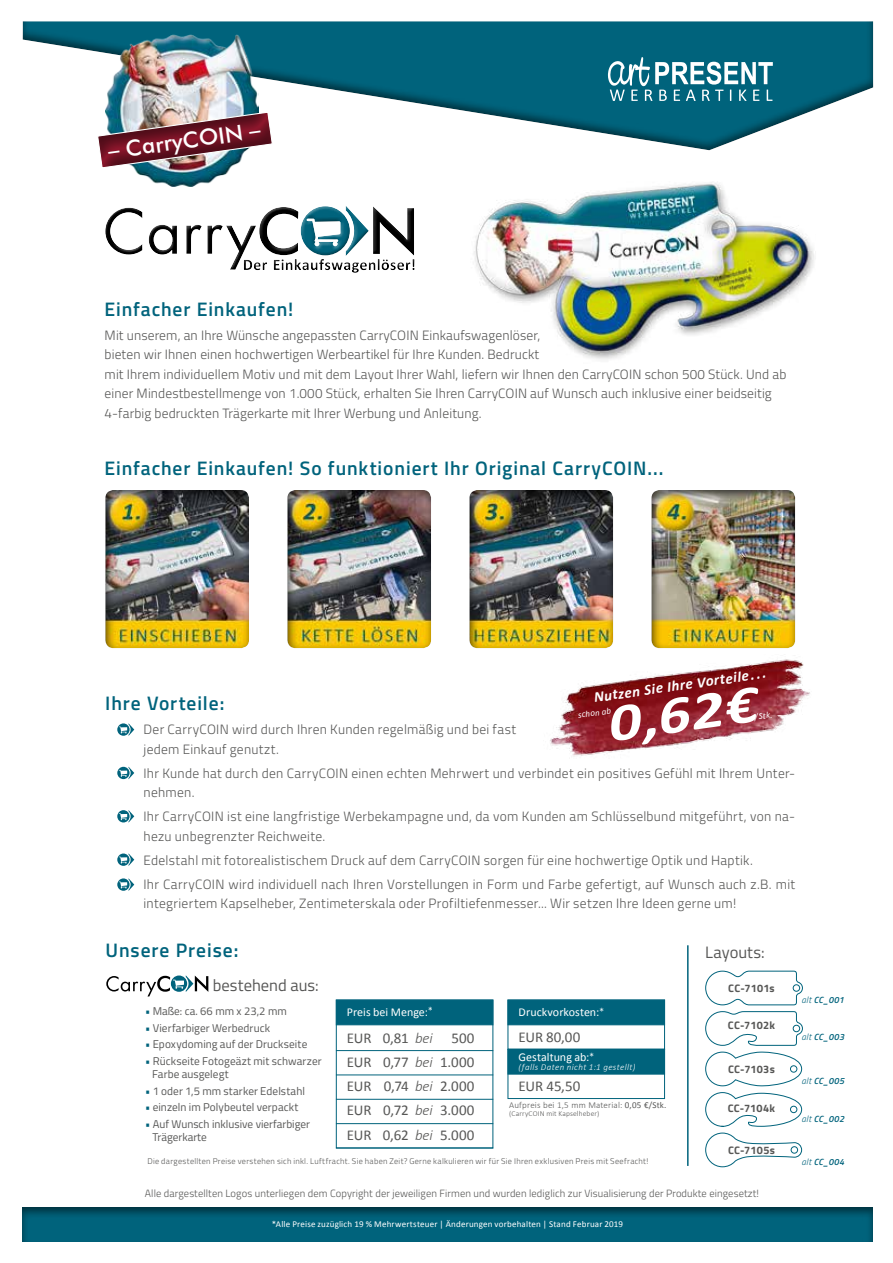
<style>
.page{position:relative;width:893px;height:1263px;background:#fff}
.page>*{position:absolute;margin:0;border:0;box-sizing:border-box;transform-origin:0 0}
.t1{font:italic 700 53.1px "Calibri";color:#fff;scale:1.22 1}
.t2{font:500 22.5px "Futura BT";color:#fff}
.t3{font:600 19.5px "Titillium Web";letter-spacing:.045em;color:#00637c}
.t4{font:16.5px "Titillium Web";color:#575756}
.t5{font:15px/24px "Calibri";letter-spacing:-.01em;color:#575756;text-align:justify}
.t6{font:italic 700 15px "Calibri";color:#fff}
.t7{font:300 13.5px/19.5px "Titillium Web";letter-spacing:.015em;color:#575756}
.t8{font:12px "Calibri";color:#fff}
.t9{font:11.25px/13.5px "Titillium Web";letter-spacing:.005em;color:#575756}
.t10{font:700 10.95px "Titillium Web";letter-spacing:.025em;color:#575756}
.t11{font:300 10.5px "Titillium Web";letter-spacing:.01em;color:#575756}
.t12{font:9px "Calibri";letter-spacing:.02em;color:#fff}
.t13{font:italic 600 9px "Titillium Web";letter-spacing:.025em;color:#00637c}
.t14{font:300 9px "Calibri";letter-spacing:.015em;color:#575756}
.t15{font:italic 300 9px "Calibri";letter-spacing:.045em;color:#fff}
.t16{font:italic 9px "Calibri";color:#fff}
.t17{font:300 8.25px "Titillium Web";letter-spacing:.035em;color:#575756}
.t18{font:300 7.5px "Calibri";letter-spacing:.02em;color:#575756}
.s1{color:#00637c}
.s2{font-weight:300;font-size:10.5px}
.s3{font-weight:300;font-style:italic}
.s4{font-weight:400}
.s5{font-weight:300}
</style>
<div class="page">
<div style="left:23px;top:20px;width:852px;height:132px;background:#000;opacity:.5"></div>
<svg style="left:608px;top:57px;width:165px;height:44px"></svg>
<img style="left:106px;top:32px;width:153px;height:155px">
<svg style="left:117px;top:723px;width:17px;height:13px"></svg>
<svg style="left:117px;top:767px;width:17px;height:12px"></svg>
<svg style="left:117px;top:810px;width:17px;height:13px"></svg>
<svg style="left:117px;top:853px;width:17px;height:13px"></svg>
<svg style="left:117px;top:878px;width:17px;height:13px"></svg>
<div style="left:336px;top:1000px;width:157px;height:148px;border:1px solid #00637c"></div>
<div style="left:336px;top:1000px;width:157px;height:25px;background:#00637c;border:1px solid #00637c"></div>
<div style="left:508px;top:1049px;width:157px;height:25px;background:#00637c"></div>
<hr style="left:336px;top:1050px;width:157px;height:1px;background:#00637c">
<hr style="left:336px;top:1074px;width:157px;height:1px;background:#00637c">
<div style="left:508px;top:1049px;width:157px;height:50px;border:1px solid #00637c"></div>
<div style="left:105px;top:207px;width:311px;height:68px;background:#000;opacity:.75"></div>
<svg style="left:106px;top:975px;width:102px;height:21px"></svg>
<div style="left:508px;top:1000px;width:157px;height:25px;background:#00637c;border:1px solid #00637c"></div>
<div style="left:508px;top:1000px;width:157px;height:49px;border:1px solid #00637c"></div>
<hr style="left:336px;top:1099px;width:157px;height:1px;background:#00637c">
<hr style="left:336px;top:1123px;width:157px;height:1px;background:#00637c">
<hr style="left:336px;top:1147px;width:157px;height:1px;background:#00637c">
<hr style="left:687px;top:945px;width:2px;height:221px;background:#00637c">
<div style="left:20px;top:1206px;width:854px;height:36px;background:#000;opacity:.5"></div>
<img style="left:94px;top:109px;width:179px;height:60px">
<img style="left:474px;top:182px;width:340px;height:178px">
<svg style="left:705px;top:970px;width:98px;height:116px"></svg>
<svg style="left:705px;top:1092px;width:97px;height:75px"></svg>
<div style="left:105px;top:490px;width:144px;height:159px;background:#000;opacity:.75"></div>
<div style="left:287px;top:490px;width:144px;height:159px;background:#000;opacity:.75"></div>
<div style="left:469px;top:490px;width:144px;height:159px;background:#000;opacity:.75"></div>
<div style="left:651px;top:490px;width:144px;height:159px;background:#000;opacity:.75"></div>
<img style="left:550px;top:659px;width:260px;height:98px">
<h2 class="t2" style="left:106px;top:138px;width:155px;rotate:-8deg">– CarryCOIN –</h2>
<h3 class="t3" style="left:105px;top:294px;width:190px">Einfacher Einkaufen!</h3>
<p class="t7" style="left:105px;top:325px;width:683px">Mit unserem, an Ihre Wünsche angepassten CarryCOIN Einkaufswagenlöser,<br>bieten wir Ihnen einen hochwertigen Werbeartikel für Ihre Kunden. Bedruckt<br>mit Ihrem individuellem Motiv und mit dem Layout Ihrer Wahl, liefern wir Ihnen den CarryCOIN schon 500 Stück. Und ab einer Mindestbestellmenge von 1.000 Stück, erhalten Sie Ihren CarryCOIN auf Wunsch auch inklusive einer beidseitig 4-farbig bedruckten Trägerkarte mit Ihrer Werbung und Anleitung.</p>
<h3 class="t3" style="left:105px;top:453px;width:560px">Einfacher Einkaufen! So funktioniert Ihr Original CarryCOIN...</h3>
<p class="t6" style="left:593px;top:688px;width:175px;rotate:-8deg">Nutzen Sie Ihre Vorteile...</p>
<p class="t16" style="left:577px;top:709px;width:35px;rotate:-8deg">schon ab</p>
<h1 class="t1" style="left:604px;top:690px;width:125px;rotate:-8deg">0,62€</h1>
<h3 class="t3" style="left:105px;top:689px;width:121px">Ihre Vorteile:</h3>
<p class="t7" style="left:144px;top:719px;width:374px">Der CarryCOIN wird durch Ihren Kunden regelmäßig und bei fast jedem Einkauf genutzt.</p>
<p class="t7" style="left:144px;top:763px;width:653px">Ihr Kunde hat durch den CarryCOIN einen echten Mehrwert und verbindet ein positives Gefühl mit Ihrem Unter&shy;nehmen.</p>
<p class="t7" style="left:144px;top:806px;width:653px">Ihr CarryCOIN ist eine langfristige Werbekampagne und, da vom Kunden am Schlüsselbund mitgeführt, von na&shy;hezu unbegrenzter Reichweite.</p>
<p class="t7" style="left:144px;top:847px;width:653px;line-height:24px">Edelstahl mit fotorealistischem Druck auf dem CarryCOIN sorgen für eine hochwertige Optik und Haptik.<br>Ihr CarryCOIN wird individuell nach Ihren Vorstellungen in Form und Farbe gefertigt, auf Wunsch auch z.B. mit</p>
<p class="t7" style="left:144px;top:893px;width:594px">integriertem Kapselheber, Zentimeterskala oder Profiltiefenmesser... Wir setzen Ihre Ideen gerne um!</p>
<p class="t16" style="left:753px;top:711px;width:20px;rotate:-8deg">/Stk.</p>
<h3 class="t3" style="left:105px;top:936px;width:134px">Unsere Preise:</h3>
<p class="t4" style="left:213px;top:973px;width:108px">bestehend aus:</p>
<p class="t9" style="left:145px;top:1004px;width:143px"><span class="s1">•</span> Maße: ca. 66 mm x 23,2 mm</p>
<p class="t9" style="left:145px;top:1021px;width:127px"><span class="s1">•</span> Vierfarbiger Werbedruck</p>
<p class="t9" style="left:145px;top:1037px;width:164px"><span class="s1">•</span> Epoxydoming auf der Druckseite</p>
<p class="t9" style="left:152px;top:1054px;width:171px;text-indent:-7px"><span class="s1">•</span> Rückseite Fotogeäzt mit schwarzer<br>Farbe ausgelegt</p>
<p class="t9" style="left:145px;top:1084px;width:162px"><span class="s1">•</span> 1 oder 1,5 mm starker Edelstahl</p>
<p class="t9" style="left:145px;top:1100px;width:155px"><span class="s1">•</span> einzeln im Polybeutel verpackt</p>
<p class="t9" style="left:153px;top:1117px;width:159px;text-indent:-7px"><span class="s1">•</span> Auf Wunsch inklusive vierfarbiger<br>Trägerkarte</p>
<p class="t8" style="left:347px;top:1004px;width:87px">Preis bei Menge:<span class="s2">*</span></p>
<p class="t5" style="left:347px;top:1026px;width:87px">EUR 0,81 <span class="s3">bei</span></p>
<p class="t5" style="left:347px;top:1026px;width:129px;text-indent:105px">500<br>EUR 0,77 <span class="s3">bei</span> 1.000<br>EUR 0,74 <span class="s3">bei</span> 2.000<br>EUR 0,72 <span class="s3">bei</span> 3.000<br>EUR 0,62 <span class="s3">bei</span> 5.000</p>
<p class="t8" style="left:519px;top:1005px;width:87px">Druckvorkosten:<span class="s2">*</span></p>
<p class="t5" style="left:519px;top:1024px;width:63px">EUR 80,00</p>
<p class="t8" style="left:519px;top:1050px;width:77px">Gestaltung ab:<span class="s2">*</span></p>
<p class="t15" style="left:519px;top:1061px;width:118px">(falls Daten nicht 1:1 gestellt)</p>
<p class="t5" style="left:519px;top:1073px;width:63px">EUR 45,50</p>
<p class="t14" style="left:509px;top:1099px;width:159px">Aufpreis bei 1,5 mm Material: <span class="s4">0,05 €/Stk.</span></p>
<p class="t18" style="left:509px;top:1108px;width:92px">(CarryCOIN mit Kapselheber)</p>
<p class="t17" style="left:147px;top:1155px;width:503px">Die dargestellten Preise verstehen sich inkl. Luftfracht. Sie haben Zeit? Gerne kalkulieren wir für Sie Ihren exklusiven Preis mit Seefracht!</p>
<p class="t4" style="left:705px;top:940px;width:61px">Layouts:</p>
<p class="t10" style="left:728px;top:980px;width:48px">CC-7101s</p>
<p class="t10" style="left:728px;top:1017px;width:49px">CC-7102k</p>
<p class="t10" style="left:728px;top:1061px;width:48px">CC-7103s</p>
<p class="t10" style="left:728px;top:1099px;width:49px">CC-7104k</p>
<p class="t10" style="left:728px;top:1142px;width:48px">CC-7105s</p>
<p class="t11" style="left:145px;top:1186px;width:615px">Alle dargestellten Logos unterliegen dem Copyright der jeweiligen Firmen und wurden lediglich zur Visualisierung der Produkte eingesetzt!</p>
<p class="t12" style="left:272px;top:1218px;width:353px">*Alle Preise zuzüglich 19 % Mehrwertsteuer | Änderungen vorbehalten | Stand Februar 2019</p>
<p class="t13" style="left:801px;top:993px;width:44px"><span class="s5">alt</span> CC_001</p>
<p class="t13" style="left:801px;top:1030px;width:44px"><span class="s5">alt</span> CC_003</p>
<p class="t13" style="left:801px;top:1074px;width:44px"><span class="s5">alt</span> CC_005</p>
<p class="t13" style="left:801px;top:1112px;width:44px"><span class="s5">alt</span> CC_002</p>
<p class="t13" style="left:801px;top:1155px;width:44px"><span class="s5">alt</span> CC_004</p>
</div>
